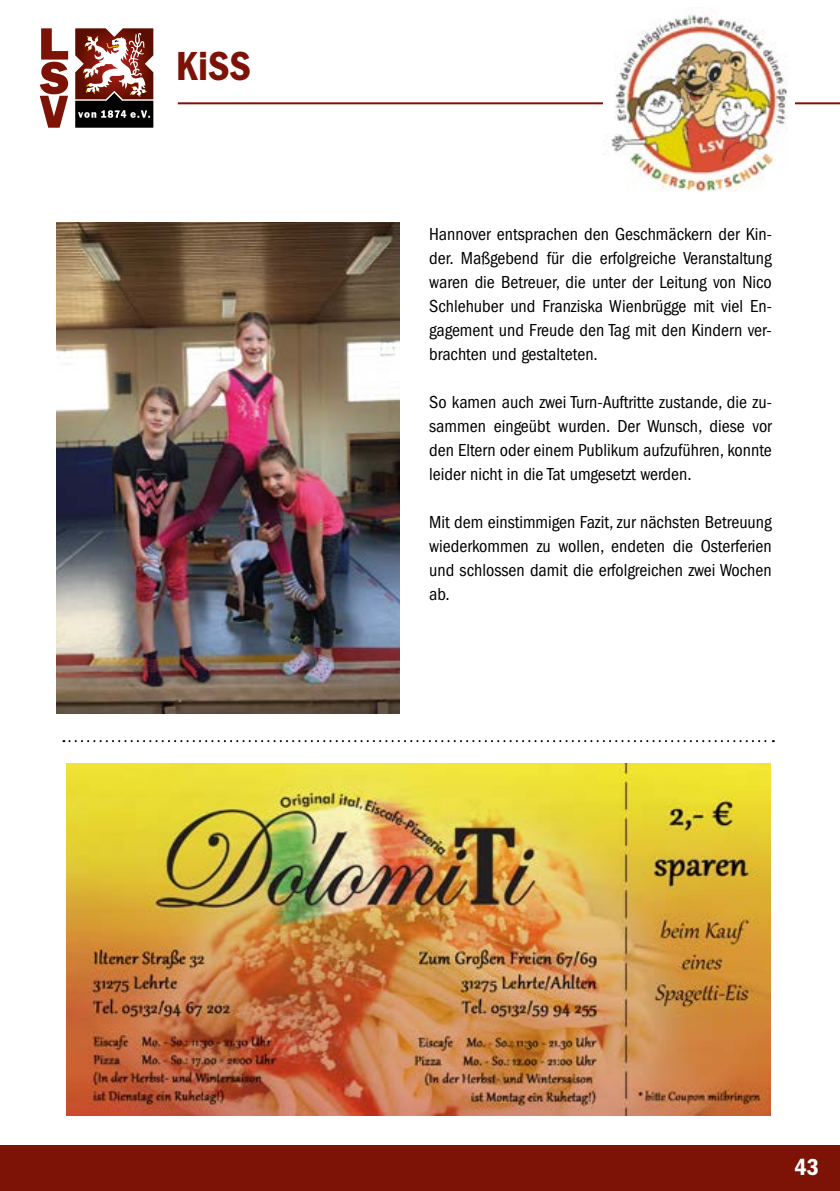
<style>
.page{position:relative;width:840px;height:1191px;background:#fff}
.page>*{position:absolute;margin:0;border:0;box-sizing:border-box;transform-origin:0 0}
.t1{font:600 condensed 42px "Franklin Gothic";color:#7d1206}
.t2{font:600 condensed 24px "Franklin Gothic";color:#fff}
.t3{font:condensed 18px/24px "Franklin Gothic";color:#000;text-align:justify}
</style>
<div class="page">
<div style="left:0;top:1145px;width:839px;height:46px;background:#7d1206"></div>
<svg style="left:40px;top:28px;width:28px;height:100px"></svg>
<svg style="left:75px;top:28px;width:78px;height:100px"></svg>
<hr style="left:178px;top:102px;width:661px;height:2px;background:#7d1206">
<img style="left:603px;top:7px;width:191px;height:185px">
<img style="left:66px;top:763px;width:703px;height:352px">
<svg style="left:63px;top:740px;width:710px;height:2px"></svg>
<img style="left:57px;top:222px;width:342px;height:491px">
<h1 class="t1" style="left:176px;top:42px;width:77px">KiSS</h1>
<p class="t3" style="left:429px;top:222px;width:344px">Hannover entsprachen den Geschmäckern der Kin&shy;der. Maßgebend für die erfolgreiche Veranstaltung waren die Betreuer, die unter der Leitung von Nico Schlehuber und Franziska Wienbrügge mit viel En&shy;gagement und Freude den Tag mit den Kindern ver&shy;brachten und gestalteten.</p>
<p class="t3" style="left:429px;top:390px;width:344px">So kamen auch zwei Turn-Auftritte zustande, die zu&shy;sammen eingeübt wurden. Der Wunsch, diese vor den Eltern oder einem Publikum aufzuführen, konnte leider nicht in die Tat umgesetzt werden.</p>
<p class="t3" style="left:429px;top:510px;width:344px">Mit dem einstimmigen Fazit, zur nächsten Betreuung wiederkommen zu wollen, endeten die Osterferien und schlossen damit die erfolgreichen zwei Wochen ab.</p>
<h2 class="t2" style="left:794px;top:1153px;width:26px">5943</h2>
</div>
